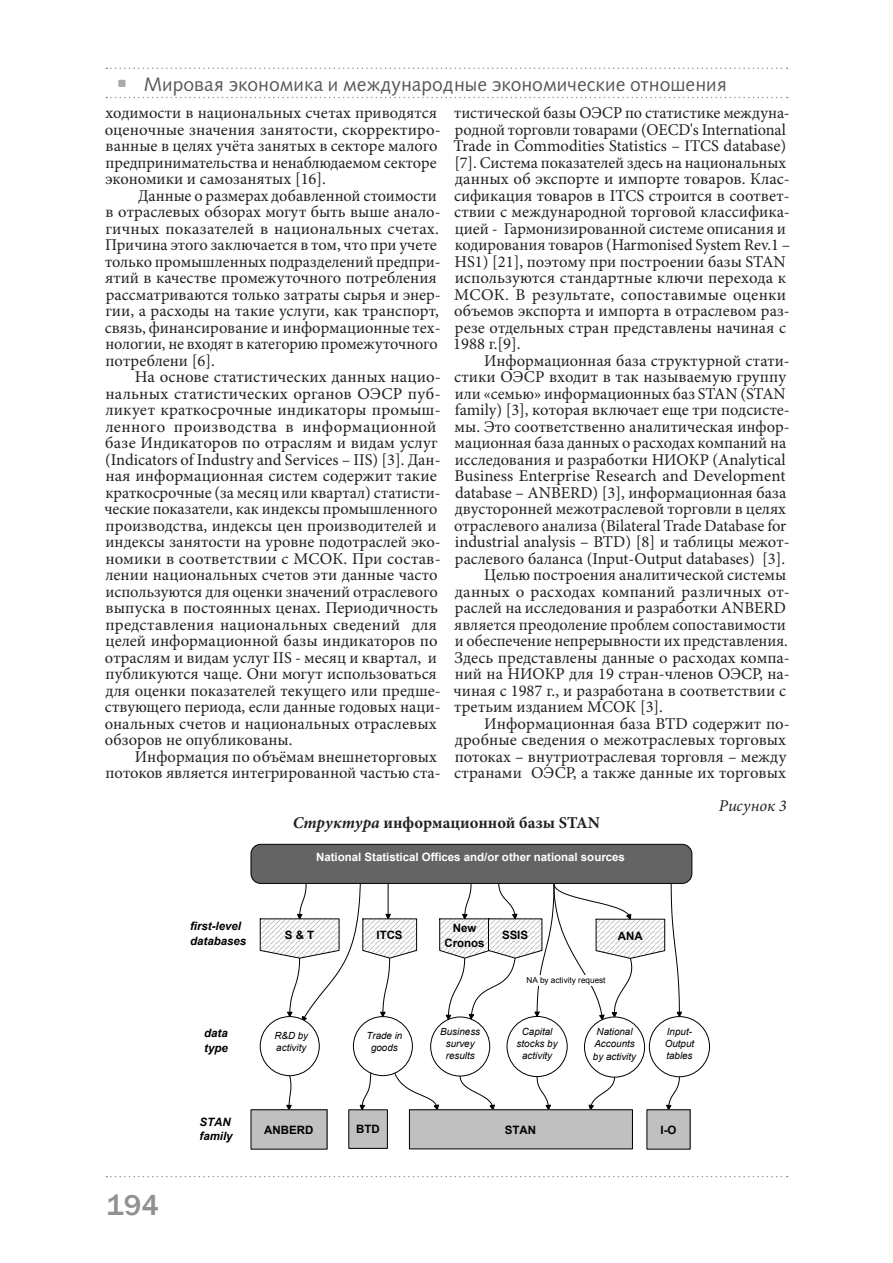
<style>
.page{position:relative;width:893px;height:1263px;background:#fff}
.page>*{position:absolute;margin:0;border:0;box-sizing:border-box;transform-origin:0 0}
.t1{font:500 30px "Franklin Gothic";color:#8f9194}
.t2{font:19.5px "Humanist 531 CBT";color:#57585a}
.Text_body_russian{font:16.5px/16.5px "Minion Pro";color:#231f20}
.Text_body_russian-2{font:700 16.5px "Minion Pro";color:#231f20}
.Text_body_russian-3{font:italic 16.5px "Minion Pro";letter-spacing:-.005em;color:#231f20}
.t3{font:700 11.55px "Arial";color:#fff}
.t4{font:700 11.55px/14.1px "Arial";color:#000;text-align:center}
.t5{font:italic 700 11.55px/14.7px "Arial";color:#000}
.t6{font:italic 9.9px/12.1px "Arial";color:#000;text-align:center}
.t7{font:8.25px "Arial";color:#000}
.s1{font-style:italic}
</style>
<div class="page">
<div style="left:118px;top:80px;width:7px;height:7px;background:#a8a9ad"></div>
<svg style="left:106px;top:97px;width:682px;height:1px"></svg>
<svg style="left:106px;top:1176px;width:682px;height:1px"></svg>
<svg style="left:106px;top:68px;width:682px;height:1px"></svg>
<svg style="left:537px;top:1076px;width:14px;height:34px"></svg>
<svg style="left:589px;top:1077px;width:26px;height:33px"></svg>
<svg style="left:666px;top:1077px;width:13px;height:33px"></svg>
<svg style="left:671px;top:883px;width:11px;height:134px"></svg>
<svg style="left:360px;top:1072px;width:11px;height:38px"></svg>
<svg style="left:395px;top:1073px;width:44px;height:37px"></svg>
<svg style="left:287px;top:1076px;width:4px;height:34px"></svg>
<svg style="left:460px;top:1076px;width:34px;height:34px"></svg>
<svg style="left:440px;top:883px;width:225px;height:137px"></svg>
<div style="left:431px;top:1017px;width:59px;height:59px;background:#fff;border-radius:50%"></div>
<div style="left:431px;top:1017px;width:59px;height:59px;border:1px solid #000;border-radius:50%"></div>
<div style="left:440px;top:1026px;width:40px;height:11px;background:#fff"></div>
<div style="left:353px;top:1016px;width:59px;height:60px;background:#fff;border-radius:50%"></div>
<div style="left:353px;top:1016px;width:59px;height:60px;border:1px solid #000;border-radius:50%"></div>
<div style="left:349px;top:1110px;width:38px;height:38px;background:#c0c0c0"></div>
<div style="left:251px;top:844px;width:441px;height:39px;background:#646464;border-radius:10px"></div>
<div style="left:251px;top:844px;width:441px;height:39px;border:1px solid #000;border-radius:10px"></div>
<div style="left:409px;top:1110px;width:223px;height:39px;background:#c0c0c0"></div>
<div style="left:251px;top:1110px;width:76px;height:39px;background:#c0c0c0"></div>
<svg style="left:260px;top:883px;width:157px;height:138px"></svg>
<div style="left:260px;top:1016px;width:59px;height:60px;background:#fff;border-radius:50%"></div>
<div style="left:260px;top:1016px;width:59px;height:60px;border:1px solid #000;border-radius:50%"></div>
<div style="left:584px;top:1017px;width:61px;height:60px;background:#fff;border-radius:50%"></div>
<div style="left:584px;top:1017px;width:61px;height:60px;border:1px solid #000;border-radius:50%"></div>
<div style="left:647px;top:1110px;width:43px;height:39px;background:#c0c0c0"></div>
<div style="left:649px;top:1016px;width:61px;height:61px;border:1px solid #000;border-radius:50%"></div>
<div style="left:526px;top:975px;width:89px;height:11px;background:#fff"></div>
<div style="left:507px;top:1016px;width:60px;height:60px;background:#fff;border-radius:50%"></div>
<div style="left:507px;top:1016px;width:60px;height:60px;border:1px solid #000;border-radius:50%"></div>
<p class="t2" style="left:144px;top:72px;width:584px">Мировая экономика и международные экономические отношения</p>
<p class="Text_body_russian" style="left:105px;top:105px;width:337px">ходимости в национальных счетах приводятся оценочные значения занятости, скорректиро&shy;ванные в целях учёта занятых в секторе малого предпринимательства и ненаблюдаемом секторе экономики и самозанятых [16].</p>
<p class="Text_body_russian" style="left:105px;top:187px;width:337px;text-indent:33px">Данные о размерах добавленной стоимости в отраслевых обзорах могут быть выше анало&shy;гичных показателей в национальных счетах.<br>Причина этого заключается в том, что при учете только промышленных подразделений предпри&shy;ятий в качестве промежуточного потребления рассматриваются только затраты сырья и энер&shy;гии, а расходы на такие услуги, как транспорт, связь, финансирование и информационные тех&shy;нологии, не входят в категорию промежуточного потреблени [6].</p>
<p class="Text_body_russian" style="left:104px;top:369px;width:338px;text-indent:30px">На основе статистических данных нацио&shy;нальных статистических органов ОЭСР пуб&shy;ликует краткосрочные индикаторы промыш&shy;ленного производства в информационной базе Индикаторов по отраслям и видам услуг (Indicators of Industry and Services – IIS) [3]. Дан&shy;ная информационная систем содержит такие краткосрочные (за месяц или квартал) статисти&shy;ческие показатели, как индексы промышленного производства, индексы цен производителей и индексы занятости на уровне подотраслей эко&shy;номики в соответствии с МСОК. При состав&shy;лении национальных счетов эти данные часто используются для оценки значений отраслевого выпуска в постоянных ценах. Периодичность представления национальных сведений для целей информационной базы индикаторов по отраслям и видам услуг IIS - месяц и квартал, и публикуются чаще. Они могут использоваться для оценки показателей текущего или предше&shy;ствующего периода, если данные годовых наци&shy;ональных счетов и национальных отраслевых обзоров не опубликованы.</p>
<p class="Text_body_russian" style="left:106px;top:748px;width:337px;text-align:right">Информация по объёмам внешнеторговых потоков является интегрированной частью ста-</p>
<p class="Text_body_russian" style="left:453px;top:105px;width:339px">тистической базы ОЭСР по статистике междуна&shy;родной торговли товарами (OECD's International Trade in Commodities Statistics – ITCS database) [7]. Система показателей здесь на национальных данных об экспорте и импорте товаров. Клас&shy;сификация товаров в ITCS строится в соответ&shy;ствии с международной торговой классифика&shy;цией - Гармонизированной системе описания и кодирования товаров (Harmonised System Rev.1 – HS1) [21], поэтому при построении базы STAN используются стандартные ключи перехода к МСОК. В результате, сопоставимые оценки объемов экспорта и импорта в отраслевом раз&shy;резе отдельных стран представлены начиная с 1988 г.[9].</p>
<p class="Text_body_russian" style="left:454px;top:352px;width:337px;text-indent:30px">Информационная база структурной стати&shy;стики ОЭСР входит в так называемую группу или «семью» информационных баз STAN (STAN family) [3], которая включает еще три подсисте&shy;мы. Это соответственно аналитическая инфор&shy;мационная база данных о расходах компаний на исследования и разработки НИОКР (Analytical Business Enterprise Research and Development database – ANBERD) [3], информационная база двусторонней межотраслевой торговли в целях отраслевого анализа (Bilateral Trade Database for industrial analysis – BTD) [8] и таблицы межот&shy;раслевого баланса (Input-Output databases) [3].</p>
<p class="Text_body_russian" style="left:453px;top:567px;width:338px;text-indent:31px">Целью построения аналитической системы данных о расходах компаний различных от&shy;раслей на исследования и разработки ANBERD является преодоление проблем сопоставимости и обеспечение непрерывности их представления.<br>Здесь представлены данные о расходах компа&shy;ний на НИОКР для 19 стран-членов ОЭСР, на&shy;чиная с 1987 г., и разработана в соответствии с третьим изданием МСОК [3].</p>
<p class="Text_body_russian" style="left:454px;top:715px;width:337px;text-indent:30px">Информационная база BTD содержит по&shy;дробные сведения о межотраслевых торговых потоках – внутриотраслевая торговля – между странами ОЭСР, а также данные их торговых</p>
<p class="Text_body_russian-3" style="left:719px;top:795px;width:69px">Рисунок 3</p>
<p class="Text_body_russian-2" style="left:293px;top:811px;width:309px"><span class="s1">Структура</span> информационной базы STAN</p>
<h1 class="t1" style="left:106px;top:1186px;width:54px">194</h1>
<p class="t3" style="left:316px;top:849px;width:310px">National Statistical Offices and/or other national sources</p>
<p class="t5" style="left:190px;top:919px;width:58px">first-level databases</p>
<p class="t4" style="left:285px;top:929px;width:31px">S &amp; T</p>
<p class="t5" style="left:204px;top:1026px;width:25px">data type</p>
<p class="t6" style="left:274px;top:1029px;width:35px;text-align:left">R&amp;D by activity</p>
<p class="t4" style="left:376px;top:929px;width:28px">ITCS</p>
<p class="t6" style="left:366px;top:1029px;width:37px">Trade in goods</p>
<p class="t4" style="left:444px;top:922px;width:42px">New<br>Cronos</p>
<p class="t4" style="left:502px;top:929px;width:28px">SSIS</p>
<p class="t4" style="left:618px;top:929px;width:26px">ANA</p>
<p class="t6" style="left:440px;top:1025px;width:41px">Business survey results</p>
<p class="t7" style="left:526px;top:975px;width:81px">NA by activity request</p>
<p class="t6" style="left:517px;top:1025px;width:42px">Capital stocks by activity</p>
<p class="t6" style="left:593px;top:1026px;width:45px">National<br>Accounts by activity</p>
<p class="t6" style="left:665px;top:1025px;width:31px;text-align:left">Input-<br>Output tables</p>
<p class="t5" style="left:200px;top:1115px;width:35px">STAN family</p>
<p class="t4" style="left:356px;top:1123px;width:25px">BTD</p>
<p class="t4" style="left:264px;top:1123px;width:51px">ANBERD</p>
<p class="t4" style="left:505px;top:1123px;width:33px">STAN</p>
<p class="t4" style="left:660px;top:1123px;width:17px">I-O</p>
</div>
